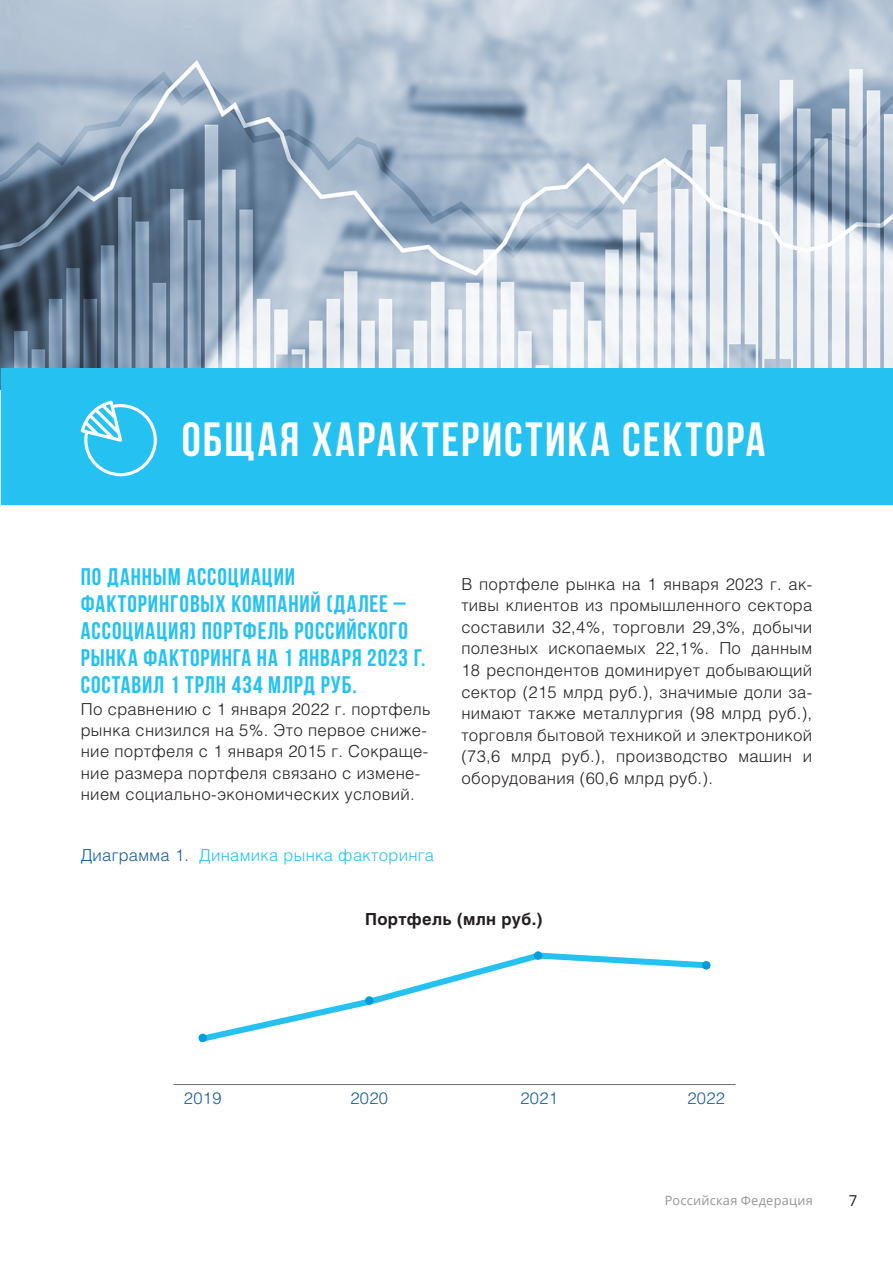
<style>
.page{position:relative;width:893px;height:1263px;background:#fff}
.page>*{position:absolute;margin:0;border:0;box-sizing:border-box;transform-origin:0 0}
.t1{font:700 48px "Bebas Neue";letter-spacing:.05em;color:#fff}
.t2{font:700 24px/27px "Bebas Neue";letter-spacing:.04em;color:#25c1f1}
.t3{font:300 16.5px/21.6px "Helios";letter-spacing:.02em;color:#231f20}
.t4{font:300 16.5px "Helios";letter-spacing:.02em;color:#25c1f1}
.t5{font:700 16.5px "Helios";letter-spacing:.02em;color:#231f20}
.t6{font:300 16.5px "Helios";letter-spacing:.02em;color:#175d9e}
.t7{font:15px "Open Sans";color:#231f20}
.t8{font:12.75px "Open Sans";letter-spacing:.02em;color:#939598}
.s1{color:#175d9e}
</style>
<div class="page">
<img style="left:0;top:0;width:893px;height:389px">
<div style="left:2px;top:369px;width:891px;height:136px;background:#25c1f1"></div>
<svg style="left:80px;top:400px;width:77px;height:77px"></svg>
<hr style="left:174px;top:1084px;width:561px;height:1px;background:#6c6d70">
<svg style="left:200px;top:952px;width:511px;height:91px"></svg>
<div style="left:198px;top:1034px;width:9px;height:8px;background:#069bda;border-radius:50%"></div>
<div style="left:365px;top:996px;width:9px;height:9px;background:#069bda;border-radius:50%"></div>
<div style="left:534px;top:951px;width:8px;height:9px;background:#069bda;border-radius:50%"></div>
<div style="left:702px;top:961px;width:8px;height:8px;background:#069bda;border-radius:50%"></div>
<p class="t1" style="left:182px;top:413px;width:585px">ОБЩАЯ ХАРАКТЕРИСТИКА СЕКТОРА</p>
<p class="t2" style="left:81px;top:563px;width:346px">По данным Ассоциации факторинговых компаний (далее –<br>Ассоциация) портфель российского рынка факторинга на 1 января 2023 г. составил 1 трлн 434 млрд руб.</p>
<p class="t3" style="left:81px;top:698px;width:351px">По сравнению с 1 января 2022 г. портфель рынка снизился на 5%. Это первое сниже&shy;ние портфеля с 1 января 2015 г. Сокраще&shy;ние размера портфеля связано с измене&shy;нием социально-экономических условий.</p>
<p class="t4" style="left:81px;top:846px;width:355px"><span class="s1">Диаграмма 1.</span> Динамика рынка факторинга</p>
<p class="t3" style="left:461px;top:573px;width:352px;text-align:justify">В портфеле рынка на 1 января 2023 г. ак&shy;тивы клиентов из промышленного сектора составили 32,4%, торговли 29,3%, добычи полезных ископаемых 22,1%. По данным 18 респондентов доминирует добывающий сектор (215 млрд руб.), значимые доли за&shy;нимают также металлургия (98 млрд руб.), торговля бытовой техникой и электроникой (73,6 млрд руб.), производство машин и оборудования (60,6 млрд руб.).</p>
<p class="t5" style="left:365px;top:910px;width:179px">Портфель (млн руб.)</p>
<p class="t6" style="left:184px;top:1088px;width:39px">2019</p>
<p class="t6" style="left:350px;top:1088px;width:39px">2020</p>
<p class="t6" style="left:520px;top:1088px;width:39px">2021</p>
<p class="t6" style="left:687px;top:1088px;width:39px">2022</p>
<p class="t8" style="left:665px;top:1191px;width:150px">Российская Федерация</p>
<p class="t7" style="left:849px;top:1190px;width:10px">7</p>
</div>
